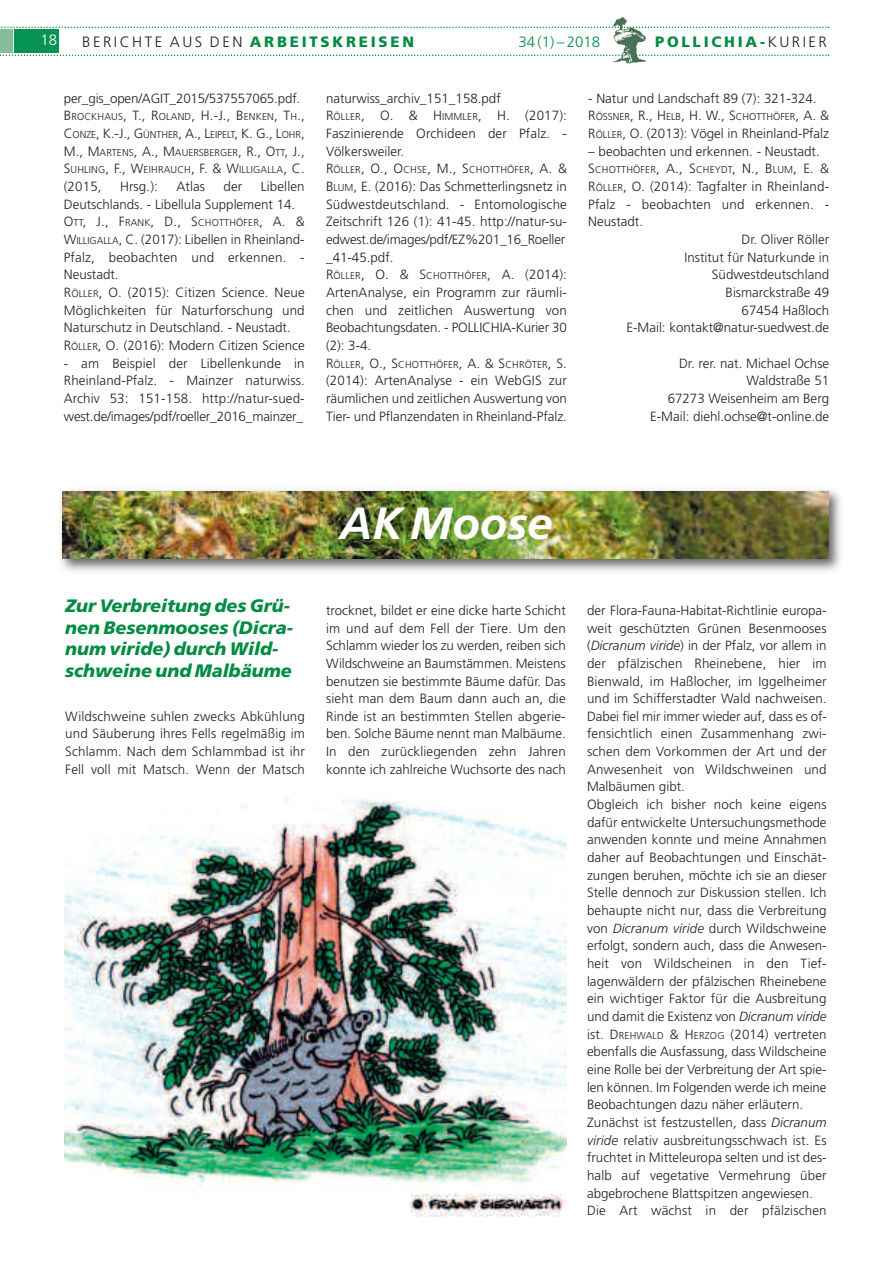
<style>
.page{position:relative;width:893px;height:1263px;background:#fff}
.page>*{position:absolute;margin:0;border:0;box-sizing:border-box;transform-origin:0 0}
.t1{font:italic 700 45px "Frutiger";color:#fff}
.t2{font:italic 900 18px/21.6px "Frutiger";color:#008c43}
.t3{font:300 15px "Frutiger";letter-spacing:.165em;color:#231f20}
.t4{font:900 15px "Frutiger";letter-spacing:.185em;color:#008c43}
.t5{font:300 15px "Frutiger";color:#008c43}
.t6{font:300 15px "Frutiger";color:#fff}
.t7{font:300 13.35px/17.7px "Frutiger";color:#231f20}
.t8{font:300 10.05px/17.7px "Frutiger";letter-spacing:.015em;color:#231f20}
.s1{font-weight:900;color:#008c43}
.s2{font-weight:300;color:#231f20}
.s3{font-size:13.35px}
.s4{font-size:10.05px}
.s5{font-family:"Frutiger CE";font-style:italic}
</style>
<div class="page">
<svg style="left:0;top:17px;width:829px;height:47px"></svg>
<img style="left:60px;top:489px;width:781px;height:83px">
<img style="left:63px;top:491px;width:765px;height:68px">
<img style="left:64px;top:798px;width:502px;height:418px">
<p class="t6" style="left:41px;top:34px;width:18px">18</p>
<p class="t3" style="left:82px;top:35px;width:333px">BERICHTE AUS DEN <span class="s1">ARBEITSKREISEN</span></p>
<p class="t5" style="left:518px;top:35px;width:83px">34 (1) – 2018</p>
<p class="t4" style="left:655px;top:35px;width:173px">POLLICHIA-<span class="s2">KURIER</span></p>
<p class="t7" style="left:64px;top:90px;width:238px">per_gis_open/AGIT_2015/537557065.pdf.</p>
<p class="t8" style="left:64px;top:109px;width:242px"><span class="s3">B</span>ROCKHAUS<span class="s3">, T., R</span>OLAND<span class="s3">, H.-J., B</span>ENKEN<span class="s3">, T</span>H<span class="s3">.,</span></p>
<p class="t7" style="left:64px;top:126px;width:242px">C<span class="s4">ONZE</span>, K.-J., G<span class="s4">ÜNTHER</span>, A., L<span class="s4">EIPELT</span>, K. G., L<span class="s4">OHR</span>,</p>
<p class="t8" style="left:64px;top:144px;width:242px"><span class="s3">M., M</span>ARTENS<span class="s3">, A., M</span>AUERSBERGER<span class="s3">, R., O</span>TT<span class="s3">, J.,<br>S</span>UHLING<span class="s3">, F., W</span>EIHRAUCH<span class="s3">, F. &amp; W</span>ILLIGALLA<span class="s3">, C.</span></p>
<p class="t7" style="left:64px;top:179px;width:39px">(2015,</p>
<p class="t7" style="left:120px;top:179px;width:39px">Hrsg.):</p>
<p class="t7" style="left:176px;top:179px;width:30px">Atlas</p>
<p class="t7" style="left:223px;top:179px;width:20px">der</p>
<p class="t7" style="left:64px;top:179px;width:242px;text-indent:197px">Libellen<br>Deutschlands. - Libellula Supplement 14.</p>
<p class="t8" style="left:64px;top:215px;width:242px"><span class="s3">O</span>TT<span class="s3">, J., F</span>RANK<span class="s3">, D., S</span>CHOTTHÖFER<span class="s3">, A. &amp;</span></p>
<p class="t7" style="left:64px;top:232px;width:242px">W<span class="s4">ILLIGALLA</span>, C. (2017): Libellen in Rheinland-Pfalz, beobachten und erkennen. - Neustadt.<br>R<span class="s4">ÖLLER</span>, O. (2015): Citizen Science. Neue Möglichkeiten für Naturforschung und Naturschutz in Deutschland. - Neustadt.<br>R<span class="s4">ÖLLER</span>, O. (2016): Modern Citizen Science</p>
<p class="t7" style="left:64px;top:355px;width:242px;text-align:justify">- am Beispiel der Libellenkunde in Rheinland-Pfalz. - Mainzer naturwiss.<br>Archiv 53: 151-158. http://natur-sued&shy;west.de/images/pdf/roeller_2016_mainzer_</p>
<p class="t7" style="left:326px;top:90px;width:242px">naturwiss_archiv_151_158.pdf<br>R<span class="s4">ÖLLER</span>, O. &amp; H<span class="s4">IMMLER</span>, H. (2017):<br>Faszinierende Orchideen der Pfalz. -<br>Völkersweiler.</p>
<p class="t8" style="left:326px;top:162px;width:242px"><span class="s3">R</span>ÖLLER<span class="s3">, O., O</span>CHSE<span class="s3">, M., S</span>CHOTTHÖFER<span class="s3">, A. &amp;</span></p>
<p class="t7" style="left:326px;top:179px;width:242px">B<span class="s4">LUM</span>, E. (2016): Das Schmetterlingsnetz in Südwestdeutschland. - Entomologische Zeitschrift 126 (1): 41-45. http://natur-su&shy;edwest.de/images/pdf/EZ%201_16_Roeller _41-45.pdf.<br>R<span class="s4">ÖLLER</span>, O. &amp; S<span class="s4">CHOTTHÖFER</span>, A. (2014):<br>ArtenAnalyse, ein Programm zur räumli&shy;chen und zeitlichen Auswertung von Beobachtungsdaten. - POLLICHIA-Kurier 30 (2): 3-4.</p>
<p class="t8" style="left:326px;top:356px;width:242px"><span class="s3">R</span>ÖLLER<span class="s3">, O., S</span>CHOTTHÖFER<span class="s3">, A. &amp; S</span>CHRÖTER<span class="s3">, S.</span></p>
<p class="t7" style="left:326px;top:373px;width:242px;text-align:justify">(2014): ArtenAnalyse - ein WebGIS zur räumlichen und zeitlichen Auswertung von Tier- und Pflanzendaten in Rheinland-Pfalz.</p>
<p class="t7" style="left:588px;top:90px;width:230px">- Natur und Landschaft 89 (7): 321-324.</p>
<p class="t8" style="left:588px;top:109px;width:242px"><span class="s3">R</span>ÖSSNER<span class="s3">, R., H</span>ELB<span class="s3">, H. W., S</span>CHOTTHÖFER<span class="s3">, A. &amp;</span></p>
<p class="t7" style="left:588px;top:126px;width:242px">R<span class="s4">ÖLLER</span>, O. (2013): Vögel in Rheinland-Pfalz</p>
<p class="t7" style="left:588px;top:143px;width:233px">– beobachten und erkennen. - Neustadt.</p>
<p class="t8" style="left:588px;top:162px;width:242px"><span class="s3">S</span>CHOTTHÖFER<span class="s3">, A., S</span>CHEYDT<span class="s3">, N., B</span>LUM<span class="s3">, E. &amp;</span></p>
<p class="t7" style="left:588px;top:179px;width:242px">R<span class="s4">ÖLLER</span>, O. (2014): Tagfalter in Rheinland-</p>
<p class="t7" style="left:588px;top:196px;width:242px">Pfalz - beobachten und erkennen. -</p>
<p class="t7" style="left:588px;top:214px;width:56px">Neustadt.</p>
<p class="t7" style="left:741px;top:232px;width:89px">Dr. Oliver Röller</p>
<p class="t7" style="left:684px;top:249px;width:146px">Institut für Naturkunde in</p>
<p class="t7" style="left:712px;top:267px;width:119px">Südwestdeutschland</p>
<p class="t7" style="left:726px;top:284px;width:105px">Bismarckstraße 49</p>
<p class="t7" style="left:742px;top:302px;width:89px">67454 Haßloch</p>
<p class="t7" style="left:626px;top:320px;width:204px">E-Mail: kontakt@natur-suedwest.de</p>
<p class="t7" style="left:650px;top:355px;width:181px;text-align:right">Dr. rer. nat. Michael Ochse<br>Waldstraße 51<br>67273 Weisenheim am Berg<br>E-Mail: diehl.ochse@t-online.de</p>
<h1 class="t1" style="left:340px;top:505px;width:214px">AK Moose</h1>
<h2 class="t2" style="left:65px;top:596px;width:229px">Zur Verbreitung des Grü&shy;nen Besenmooses (Dicra&shy;num viride) durch Wild&shy;schweine und Malbäume</h2>
<p class="t7" style="left:65px;top:708px;width:241px;text-align:justify">Wildschweine suhlen zwecks Abkühlung und Säuberung ihres Fells regelmäßig im Schlamm. Nach dem Schlammbad ist ihr Fell voll mit Matsch. Wenn der Matsch</p>
<p class="t7" style="left:326px;top:602px;width:241px;text-align:justify">trocknet, bildet er eine dicke harte Schicht im und auf dem Fell der Tiere. Um den Schlamm wieder los zu werden, reiben sich Wildschweine an Baumstämmen. Meistens benutzen sie bestimmte Bäume dafür. Das sieht man dem Baum dann auch an, die Rinde ist an bestimmten Stellen abgerie&shy;ben. Solche Bäume nennt man Malbäume.<br>In den zurückliegenden zehn Jahren konnte ich zahlreiche Wuchsorte des nach</p>
<p class="t7" style="left:587px;top:602px;width:241px">der Flora-Fauna-Habitat-Richtlinie europa&shy;weit geschützten Grünen Besenmooses (<span class="s5">Dicranum viride</span>) in der Pfalz, vor allem in der pfälzischen Rheinebene, hier im Bienwald, im Haßlocher, im Iggelheimer und im Schifferstadter Wald nachweisen.<br>Dabei fiel mir immer wieder auf, dass es of&shy;fensichtlich einen Zusammenhang zwi&shy;schen dem Vorkommen der Art und der Anwesenheit von Wildschweinen und Malbäumen gibt.<br>Obgleich ich bisher noch keine eigens dafür entwickelte Untersuchungsmethode anwenden konnte und meine Annahmen daher auf Beobachtungen und Einschät&shy;zungen beruhen, möchte ich sie an dieser Stelle dennoch zur Diskussion stellen. Ich behaupte nicht nur, dass die Verbreitung von <span class="s5">Dicranum viride</span> durch Wildschweine erfolgt, sondern auch, dass die Anwesen&shy;heit von Wildscheinen in den Tief&shy;lagenwäldern der pfälzischen Rheinebene ein wichtiger Faktor für die Ausbreitung und damit die Existenz von <span class="s5">Dicranum viride </span>ist. D<span class="s4">REHWALD</span> &amp; H<span class="s4">ERZOG</span> (2014) vertreten ebenfalls die Ausfassung, dass Wildscheine eine Rolle bei der Verbreitung der Art spie&shy;len können. Im Folgenden werde ich meine Beobachtungen dazu näher erläutern.<br>Zunächst ist festzustellen, dass <span class="s5">Dicranum viride</span> relativ ausbreitungsschwach ist. Es fruchtet in Mitteleuropa selten und ist des&shy;halb auf vegetative Vermehrung über abgebrochene Blattspitzen angewiesen.<br>Die Art wächst in der pfälzischen</p>
</div>
